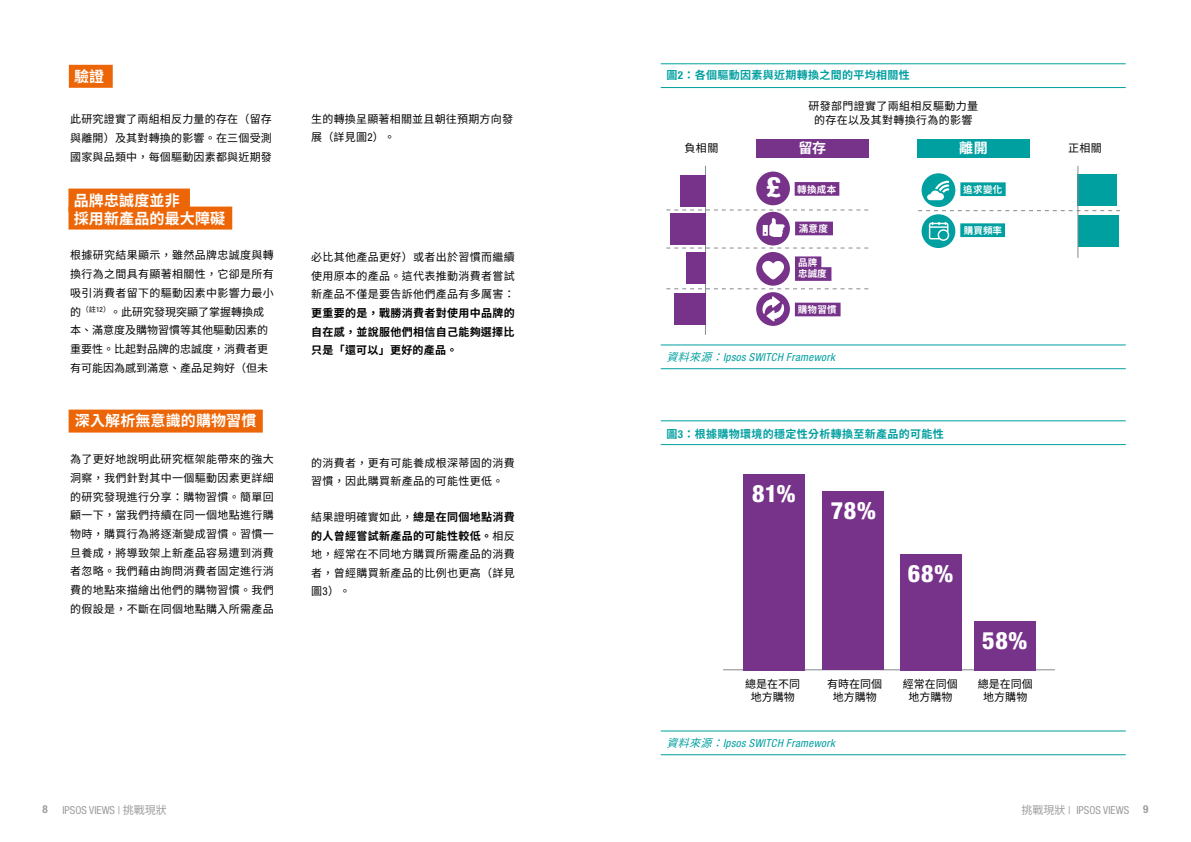
<style>
.page{position:relative;width:1191px;height:842px;background:#fff}
.page>*{position:absolute;margin:0;border:0;box-sizing:border-box;transform-origin:0 0}
.t1{font:800 condensed 28.3px "Helvetica Neue LT Pro";color:#fff}
.t2{font:800 condensed 24px "Helvetica Neue LT Pro";letter-spacing:.025em;color:#fff}
.t3{font:700 15px/18px "Noto Sans TC";letter-spacing:.01em;color:#fff}
.t4{font:700 14px "Noto Sans TC";color:#fff}
.t5{font:11px/18.7px "Noto Sans TC";letter-spacing:.03em;color:#000;text-align:justify}
.t6{font:11px/18.7px "Noto Sans TC";color:#000;text-align:center}
.t7{font:italic condensed 11px "Helvetica Neue LT Pro";letter-spacing:.03em;color:#009fa0}
.t8{font:700 11px/18.7px "Noto Sans TC";letter-spacing:.03em;color:#000;text-align:justify}
.t9{font:700 11px "Noto Sans TC";letter-spacing:.03em;color:#009fa0}
.t10{font:condensed 11px "Helvetica Neue LT Pro";color:#9d9d9c}
.t11{font:700 condensed 11px "Helvetica Neue LT Pro";color:#9d9d9c}
.t12{font:700 9.5px/11.4px "Noto Sans TC";letter-spacing:.035em;color:#fff}
.s1{font-family:"Helvetica Neue LT Pro";font-stretch:condensed}
.s2{font-weight:700}
.s3{font-family:"Noto Sans TC";font-stretch:normal}
</style>
<div class="page">
<div style="left:69px;top:68px;width:44px;height:17px;background:#ec6608"></div>
<div style="left:68px;top:192px;width:122px;height:16px;background:#ec6608"></div>
<div style="left:68px;top:209px;width:164px;height:18px;background:#ec6608"></div>
<div style="left:69px;top:413px;width:194px;height:16px;background:#ec6608"></div>
<hr style="left:660px;top:87px;width:465px;height:1px;background:#009fa0">
<hr style="left:660px;top:64px;width:465px;height:1px;background:#009fa0">
<hr style="left:660px;top:444px;width:465px;height:1px;background:#009fa0">
<hr style="left:660px;top:421px;width:465px;height:1px;background:#009fa0">
<hr style="left:660px;top:368px;width:465px;height:1px;background:#009fa0">
<hr style="left:660px;top:345px;width:465px;height:1px;background:#009fa0">
<hr style="left:660px;top:754px;width:465px;height:1px;background:#009fa0">
<hr style="left:660px;top:731px;width:465px;height:1px;background:#009fa0">
<div style="left:794px;top:182px;width:45px;height:13px;background:#77328a"></div>
<div style="left:756px;top:172px;width:34px;height:33px;background:#77328a;border-radius:50%"></div>
<div style="left:795px;top:223px;width:38px;height:11px;background:#77328a"></div>
<div style="left:756px;top:212px;width:34px;height:33px;background:#77328a;border-radius:50%"></div>
<svg style="left:762px;top:218px;width:22px;height:19px"></svg>
<div style="left:795px;top:257px;width:26px;height:12px;background:#77328a"></div>
<div style="left:795px;top:268px;width:36px;height:12px;background:#77328a"></div>
<div style="left:756px;top:252px;width:34px;height:34px;background:#77328a;border-radius:50%"></div>
<svg style="left:762px;top:261px;width:22px;height:18px"></svg>
<div style="left:795px;top:303px;width:45px;height:13px;background:#77328a"></div>
<div style="left:756px;top:292px;width:34px;height:34px;background:#77328a;border-radius:50%"></div>
<svg style="left:762px;top:296px;width:22px;height:26px"></svg>
<hr style="left:705px;top:166px;width:1px;height:169px;background:#86888c">
<svg style="left:666px;top:248px;width:202px;height:1px"></svg>
<svg style="left:666px;top:209px;width:202px;height:1px"></svg>
<svg style="left:666px;top:288px;width:202px;height:1px"></svg>
<div style="left:756px;top:139px;width:112px;height:19px;background:#77328a"></div>
<div style="left:680px;top:176px;width:26px;height:31px;background:#77328a"></div>
<div style="left:686px;top:253px;width:20px;height:31px;background:#77328a"></div>
<div style="left:670px;top:213px;width:36px;height:32px;background:#77328a"></div>
<div style="left:675px;top:293px;width:31px;height:31px;background:#77328a"></div>
<div style="left:960px;top:224px;width:45px;height:13px;background:#009fa0"></div>
<div style="left:921px;top:214px;width:34px;height:34px;background:#009fa0;border-radius:50%"></div>
<svg style="left:929px;top:222px;width:20px;height:19px"></svg>
<div style="left:960px;top:182px;width:45px;height:14px;background:#009fa0"></div>
<div style="left:921px;top:173px;width:34px;height:34px;background:#009fa0;border-radius:50%"></div>
<svg style="left:927px;top:181px;width:22px;height:19px"></svg>
<svg style="left:918px;top:210px;width:202px;height:1px"></svg>
<div style="left:917px;top:139px;width:112px;height:19px;background:#009fa0"></div>
<div style="left:1077px;top:174px;width:40px;height:31px;background:#009fa0"></div>
<div style="left:1078px;top:216px;width:40px;height:31px;background:#009fa0"></div>
<hr style="left:1077px;top:166px;width:1px;height:92px;background:#86888c">
<hr style="left:723px;top:669px;width:331px;height:1px;background:#86888c">
<div style="left:974px;top:621px;width:61px;height:49px;background:#77328a"></div>
<div style="left:823px;top:492px;width:61px;height:178px;background:#77328a"></div>
<div style="left:900px;top:554px;width:61px;height:116px;background:#77328a"></div>
<div style="left:743px;top:474px;width:61px;height:196px;background:#77328a"></div>
<h3 class="t3" style="left:74px;top:68px;width:31px">驗證</h3>
<p class="t5" style="left:70px;top:110px;width:203px">此研究證實了兩組相反力量的存在（留存與離開）及其對轉換的影響。在三個受測國家與品類中，每個驅動因素都與近期發</p>
<h3 class="t3" style="left:74px;top:192px;width:153px">品牌忠誠度並非<br>採用新產品的最大障礙</h3>
<p class="t6" style="left:70px;top:246px;width:205px;text-align:left">根據研究結果顯示，雖然品牌忠誠度與轉換行為之間具有顯著相關性，它卻是所有吸引消費者留下的驅動因素中影響力最小的<sup>（註</sup><sup>12</sup><sup>）</sup>。此研究發現突顯了掌握轉換成本、滿意度及購物習慣等其他驅動因素的重要性。比起對品牌的忠誠度，消費者更有可能因為感到滿意、產品足夠好（但未</p>
<h3 class="t3" style="left:75px;top:412px;width:183px">深入解析無意識的購物習慣</h3>
<p class="t5" style="left:70px;top:450px;width:205px">為了更好地說明此研究框架能帶來的強大洞察，我們針對其中一個驅動因素更詳細的研究發現進行分享：購物習慣。簡單回顧一下，當我們持續在同一個地點進行購物時，購買行為將逐漸變成習慣。習慣一旦養成，將導致架上新產品容易遭到消費者忽略。我們藉由詢問消費者固定進行消費的地點來描繪出他們的購物習慣。我們的假設是，不斷在同個地點購入所需產品</p>
<p class="t5" style="left:311px;top:110px;width:203px;line-height:18.1px">生的轉換呈顯著相關並且朝往預期方向發展（詳見圖<span class="s1">2</span>）。</p>
<p class="t5" style="left:311px;top:248px;width:205px">必比其他產品更好）或者出於習慣而繼續使用原本的產品。這代表推動消費者嘗試新產品不僅是要告訴他們產品有多厲害：</p>
<p class="t8" style="left:311px;top:304px;width:205px">更重要的是，戰勝消費者對使用中品牌的自在感，並說服他們相信自己能夠選擇比只是「還可以」更好的產品。</p>
<p class="t5" style="left:311px;top:454px;width:205px">的消費者，更有可能養成根深蒂固的消費習慣，因此購買新產品的可能性更低。</p>
<p class="t5" style="left:311px;top:508px;width:205px">結果證明確實如此，<span class="s2">總是在同個地點消費的人曾經嘗試新產品的可能性較低。</span>相反地，經常在不同地方購買所需產品的消費者，曾經購買新產品的比例也更高（詳見圖<span class="s1">3</span>）。</p>
<p class="t9" style="left:666px;top:69px;width:245px">圖<span class="s1">2</span>：各個驅動因素與近期轉換之間的平均相關性</p>
<p class="t5" style="left:808px;top:99px;width:171px;line-height:13.6px;text-align:center">研發部門證實了兩組相反驅動力量的存在以及其對轉換行為的影響</p>
<p class="t5" style="left:684px;top:139px;width:35px">負相關</p>
<p class="t4" style="left:798px;top:140px;width:29px">留存</p>
<h1 class="t1" style="left:766px;top:170px;width:16px">£</h1>
<p class="t12" style="left:797px;top:184px;width:41px">轉換成本</p>
<p class="t12" style="left:798px;top:223px;width:31px">滿意度</p>
<p class="t12" style="left:798px;top:257px;width:30px">品牌忠誠度</p>
<p class="t12" style="left:797px;top:304px;width:41px">購物習慣</p>
<p class="t7" style="left:666px;top:351px;width:170px"><span class="s3">資料來源：</span>Ipsos SWITCH Framework</p>
<p class="t4" style="left:959px;top:140px;width:30px">離開</p>
<p class="t5" style="left:1068px;top:139px;width:35px">正相關</p>
<p class="t12" style="left:963px;top:184px;width:41px">追求變化</p>
<p class="t12" style="left:964px;top:225px;width:40px">購買頻率</p>
<p class="t9" style="left:666px;top:428px;width:279px">圖<span class="s1">3</span>：根據購物環境的穩定性分析轉換至新產品的可能性</p>
<h2 class="t2" style="left:752px;top:479px;width:45px">81%</h2>
<h2 class="t2" style="left:831px;top:496px;width:46px">78%</h2>
<p class="t6" style="left:745px;top:678px;width:56px;line-height:13.2px">總是在不同地方購物</p>
<h2 class="t2" style="left:907px;top:559px;width:47px">68%</h2>
<h2 class="t2" style="left:982px;top:625px;width:47px">58%</h2>
<p class="t6" style="left:827px;top:677px;width:56px;line-height:13.2px">有時在同個地方購物</p>
<p class="t6" style="left:903px;top:678px;width:56px;line-height:13.2px">經常在同個地方購物</p>
<p class="t6" style="left:977px;top:678px;width:56px;line-height:13.2px">總是在同個地方購物</p>
<p class="t7" style="left:666px;top:737px;width:170px"><span class="s3">資料來源：</span>Ipsos SWITCH Framework</p>
<p class="t11" style="left:43px;top:803px;width:7px">8</p>
<p class="t10" style="left:62px;top:803px;width:106px">IPSOS VIEWS | <span class="s3">挑戰現狀</span></p>
<p class="t10" style="left:1021px;top:803px;width:109px"><span class="s3">挑戰現狀</span> | IPSOS VIEWS</p>
<p class="t11" style="left:1143px;top:803px;width:7px">9</p>
</div>
